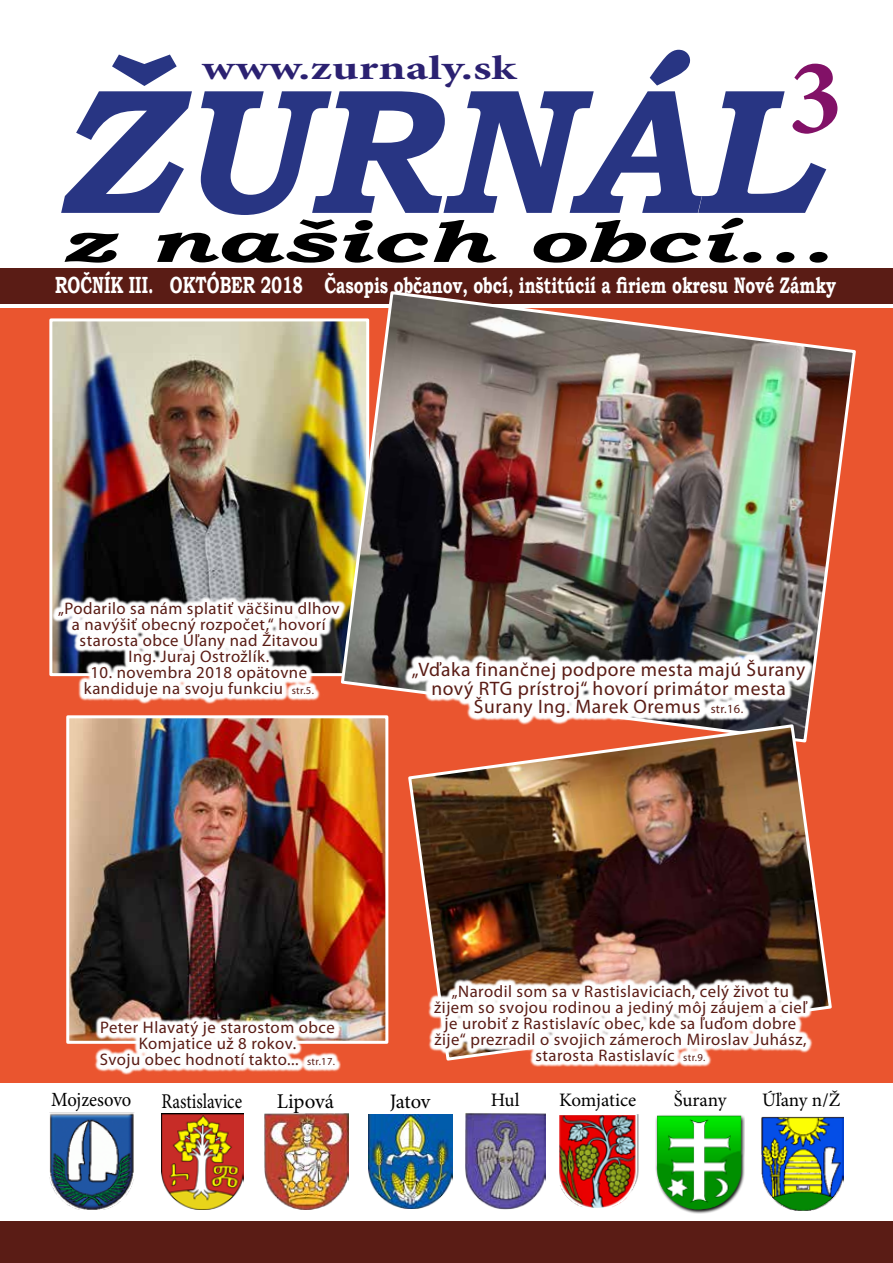
<style>
.page{position:relative;width:893px;height:1263px;background:#fff}
.page>*{position:absolute;margin:0;border:0;box-sizing:border-box;transform-origin:0 0}
.t1{font:italic 700 178.5px "Bookman Old Style";letter-spacing:-.005em;color:#283583}
.t2{font:700 108.3px "Minion Pro";color:#821167}
.t3{font:italic 700 58.5px "Bookman Old Style";color:#000;scale:1.67 1}
.t4{font:700 34.2px "Minion Pro";color:#2b2171;scale:1.41 1}
.t5{font:700 22.5px "Bookman Old Style";color:#fff;scale:.71 1}
.t6{font:21px "Minion Pro";color:#000;scale:.83 1}
.t7{font:21px "Minion Pro";color:#000}
.t8{font:20.55px "Minion Pro";letter-spacing:-.015em;color:#000}
.t9{font:20.1px "Minion Pro";letter-spacing:-.005em;color:#000;scale:.93 1}
.t10{font:19.5px/18.8px "Myriad Pro";letter-spacing:.03em;color:#5a1c15;text-align:center}
.t11{font:19.05px "Minion Pro";letter-spacing:-.01em;color:#000}
.t12{font:16.8px/16px "Myriad Pro";letter-spacing:.03em;color:#5a1c15;text-align:center}
.s1{font-size:23.4px}
.s2{font-size:10.65px}
.s3{font-size:12.45px}
</style>
<div class="page">
<div style="left:0;top:308px;width:893px;height:913px;background:#ea552f"></div>
<div style="left:0;top:1221px;width:893px;height:42px;background:#5a1c15"></div>
<div style="left:0;top:269px;width:893px;height:35px;background:#5a1c15"></div>
<div style="left:0;top:1083px;width:893px;height:138px;background:#fff"></div>
<img style="left:50px;top:1112px;width:84px;height:98px">
<img style="left:161px;top:1114px;width:82px;height:96px">
<img style="left:264px;top:1113px;width:85px;height:97px">
<img style="left:369px;top:1115px;width:84px;height:93px">
<img style="left:465px;top:1113px;width:80px;height:97px">
<img style="left:559px;top:1114px;width:80px;height:94px">
<img style="left:656px;top:1115px;width:88px;height:99px">
<img style="left:761px;top:1116px;width:82px;height:94px">
<img style="left:53px;top:322px;width:286px;height:274px">
<div style="left:49px;top:318px;width:320px;height:358px;border:3px solid #fff"></div>
<img style="left:339px;top:291px;width:517px;height:453px">
<svg style="left:52px;top:596px;width:294px;height:108px;background:#d8ccc9"></svg>
<img style="left:406px;top:722px;width:428px;height:289px">
<svg style="left:428px;top:978px;width:386px;height:89px;background:#f0dbd5"></svg>
<svg style="left:405px;top:652px;width:408px;height:73px;background:#d7c9c6"></svg>
<img style="left:70px;top:719px;width:314px;height:321px">
<div style="left:66px;top:715px;width:322px;height:329px;border:3px solid #fff"></div>
<svg style="left:94px;top:1015px;width:247px;height:60px;background:#ecd5cd"></svg>
<h1 class="t1" style="left:54px;top:20px;width:759px">ŽURNÁL</h1>
<h3 class="t3" style="left:60px;top:199px;width:465px">z našich obcí...</h3>
<h3 class="t5" style="left:55px;top:269px;width:1101px"><span class="s1">ROČNÍK III. OKTÓBER 2018</span> Časopis občanov, obcí, inštitúcií a firiem okresu Nové Zámky</h3>
<h3 class="t4" style="left:202px;top:47px;width:224px">www.zurnaly.sk</h3>
<h2 class="t2" style="left:788px;top:33px;width:56px">3</h2>
<p class="t12" style="left:58px;top:601px;width:283px">„Podarilo sa nám splatiť väčšinu dlhov a navýšiť obecný rozpočet,“ hovorí starosta obce Úľany nad Žitavou<br>Ing. Juraj Ostrožlík.</p>
<p class="t12" style="left:84px;top:665px;width:232px">10. novembra 2018 opätovne kandiduje na svoju funkciu <span class="s2">str.5.</span></p>
<p class="t10" style="left:412px;top:660px;width:395px">„Vďaka finančnej podpore mesta majú Šurany nový RTG prístroj“ hovorí primátor mesta<br>Šurany Ing. Marek Oremus <span class="s3">str.16.</span></p>
<p class="t12" style="left:100px;top:1020px;width:237px">Peter Hlavatý je starostom obce<br>Komjatice už 8 rokov.<br>Svoju obec hodnotí takto... <span class="s2">str.17.</span></p>
<p class="t12" style="left:434px;top:983px;width:374px">„Narodil som sa v Rastislaviciach, celý život tu žijem so svojou rodinou a jediný môj záujem a cieľ je urobiť z Rastislavíc obec, kde sa ľuďom dobre žije“ prezradil o svojich zámeroch Miroslav Juhász, starosta Rastislavíc <span class="s2">str.9.</span></p>
<p class="t9" style="left:51px;top:1088px;width:88px">Mojzesovo</p>
<p class="t6" style="left:161px;top:1088px;width:99px">Rastislavice</p>
<p class="t7" style="left:277px;top:1088px;width:59px">Lipová</p>
<p class="t8" style="left:390px;top:1089px;width:42px">Jatov</p>
<p class="t11" style="left:491px;top:1089px;width:30px">Hul</p>
<p class="t11" style="left:559px;top:1089px;width:79px">Komjatice</p>
<p class="t11" style="left:674px;top:1089px;width:54px">Šurany</p>
<p class="t11" style="left:762px;top:1089px;width:80px">Úľany n/Ž</p>
</div>
